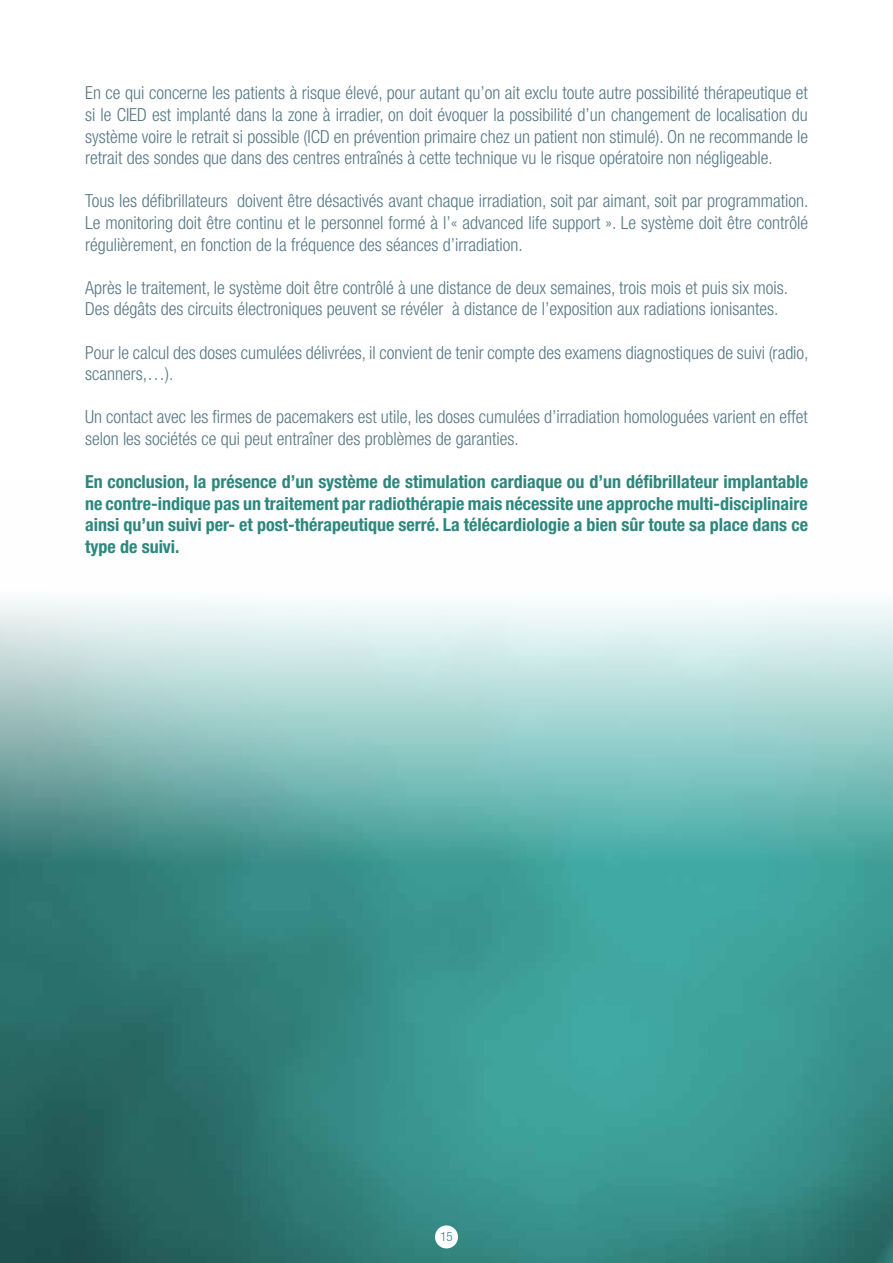
<style>
.page{position:relative;width:893px;height:1263px;background:#fff}
.page>*{position:absolute;margin:0;border:0;box-sizing:border-box;transform-origin:0 0}
.t1{font:300 condensed 18px/21.6px "Helvetica Neue";color:#557885}
.t2{font:700 condensed 18px/21.6px "Helvetica Neue";color:#2c877d;text-align:justify}
.t3{font:300 condensed 12.75px "Helvetica Neue";color:#2c877d}
</style>
<div class="page">
<img style="left:0;top:601px;width:893px;height:662px">
<div style="left:435px;top:1225px;width:23px;height:23px;background:#fff;border-radius:50%"></div>
<p class="t1" style="left:85px;top:82px;width:724px;text-align:justify">En ce qui concerne les patients à risque élevé, pour autant qu’on ait exclu toute autre possibilité thérapeutique et si le CIED est implanté dans la zone à irradier, on doit évoquer la possibilité d’un changement de localisation du système voire le retrait si possible (ICD en prévention primaire chez un patient non stimulé). On ne recommande le retrait des sondes que dans des centres entraînés à cette technique vu le risque opératoire non négligeable.</p>
<p class="t1" style="left:85px;top:190px;width:725px;text-align:justify">Tous les défibrillateurs doivent être désactivés avant chaque irradiation, soit par aimant, soit par programmation.<br>Le monitoring doit être continu et le personnel formé à l’« advanced life support ». Le système doit être contrôlé régulièrement, en fonction de la fréquence des séances d’irradiation.</p>
<p class="t1" style="left:85px;top:276px;width:705px">Après le traitement, le système doit être contrôlé à une distance de deux semaines, trois mois et puis six mois.<br>Des dégâts des circuits électroniques peuvent se révéler à distance de l’exposition aux radiations ionisantes.</p>
<p class="t1" style="left:85px;top:341px;width:725px">Pour le calcul des doses cumulées délivrées, il convient de tenir compte des examens diagnostiques de suivi (radio, scanners,…).</p>
<p class="t1" style="left:85px;top:406px;width:724px">Un contact avec les firmes de pacemakers est utile, les doses cumulées d’irradiation homologuées varient en effet selon les sociétés ce qui peut entraîner des problèmes de garanties.</p>
<p class="t2" style="left:85px;top:471px;width:724px">En conclusion, la présence d’un système de stimulation cardiaque ou d’un défibrillateur implantable ne contre-indique pas un traitement par radiothérapie mais nécessite une approche multi-disciplinaire ainsi qu’un suivi per- et post-thérapeutique serré. La télécardiologie a bien sûr toute sa place dans ce type de suivi.</p>
<p class="t3" style="left:440px;top:1229px;width:14px">15</p>
</div>
